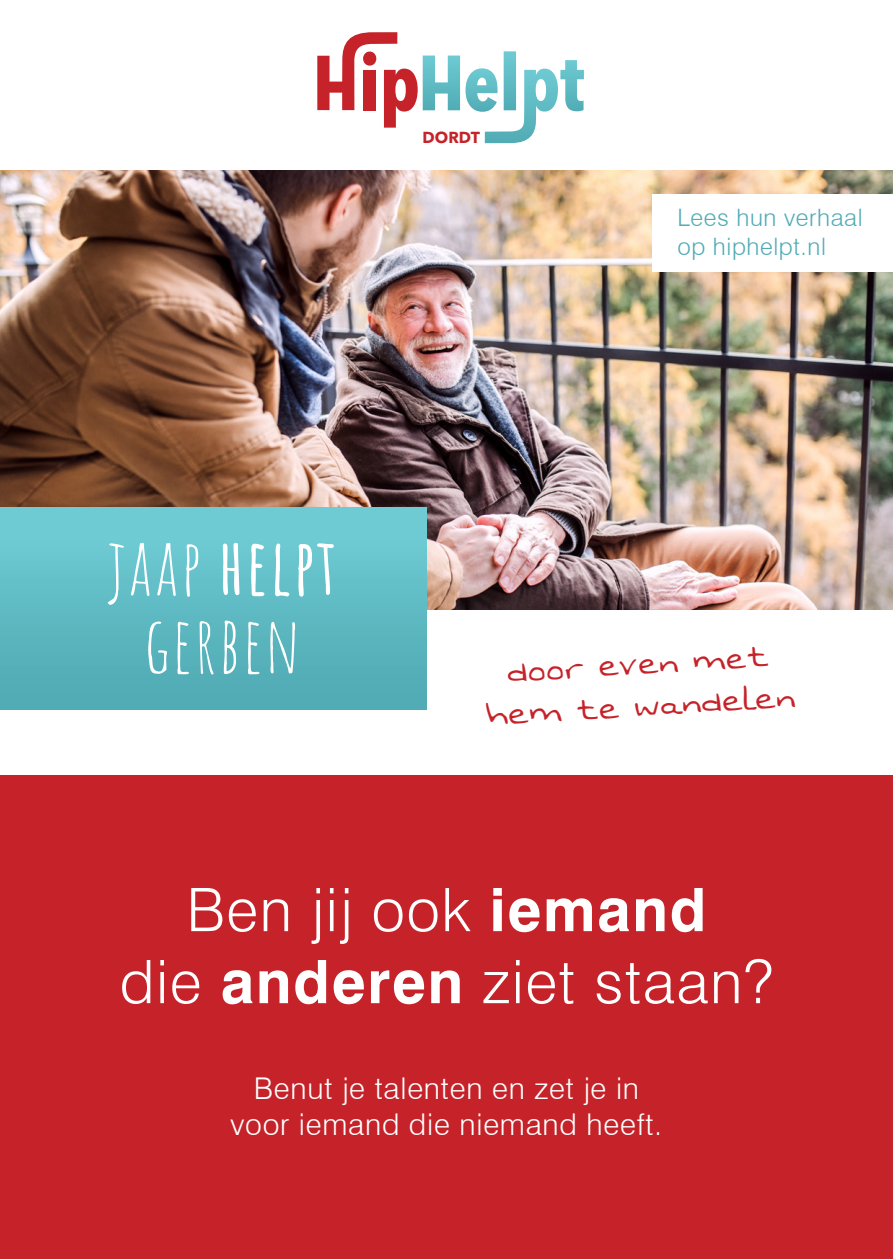
<style>
.page{position:relative;width:893px;height:1259px;background:#fff}
.page>*{position:absolute;margin:0;border:0;box-sizing:border-box;transform-origin:0 0}
.t1{font:78px/78px "Amatic SC";letter-spacing:.025em;color:#fff;text-align:center}
.t2{font:300 60px/72px "Swiss 721 BT";letter-spacing:.025em;color:#fff;text-align:center}
.t3{font:42px/42.3px "Swankyand Moo Moo";color:#c52329;text-align:center}
.t4{font:300 30px/36px "Swiss 721 BT";letter-spacing:.025em;color:#fff;text-align:center}
.t5{font:300 24px/28.8px "Swiss 721 BT";letter-spacing:.025em;color:#51acb5}
.t6{font:700 15.9px "Avenir Next";color:#c52329}
.s1{font-weight:700}
</style>
<div class="page">
<img style="left:0;top:170px;width:893px;height:439px">
<div style="left:0;top:507px;width:426px;height:202px;background:linear-gradient(to bottom,#72ced6,#4ea9b2)"></div>
<svg style="left:317px;top:32px;width:267px;height:111px"></svg>
<div style="left:0;top:776px;width:893px;height:483px;background:#c52329"></div>
<div style="left:652px;top:195px;width:241px;height:77px;background:#fff"></div>
<p class="t6" style="left:423px;top:128px;width:59px">DORDT</p>
<p class="t5" style="left:677px;top:203px;width:187px">Lees hun verhaal op hiphelpt.nl</p>
<h1 class="t1" style="left:107px;top:523px;width:231px">JAAP <span class="s1">helpt<br></span>GERBEN</h1>
<h3 class="t3" style="left:482px;top:654px;width:310px;rotate:-4deg">door even met hem te wandelen</h3>
<h2 class="t2" style="left:120px;top:873px;width:655px">Ben jij ook <span class="s1">iemand<br></span>die <span class="s1">anderen</span> ziet staan?</h2>
<p class="t4" style="left:231px;top:1070px;width:433px">Benut je talenten en zet je in voor iemand die niemand heeft.</p>
</div>
